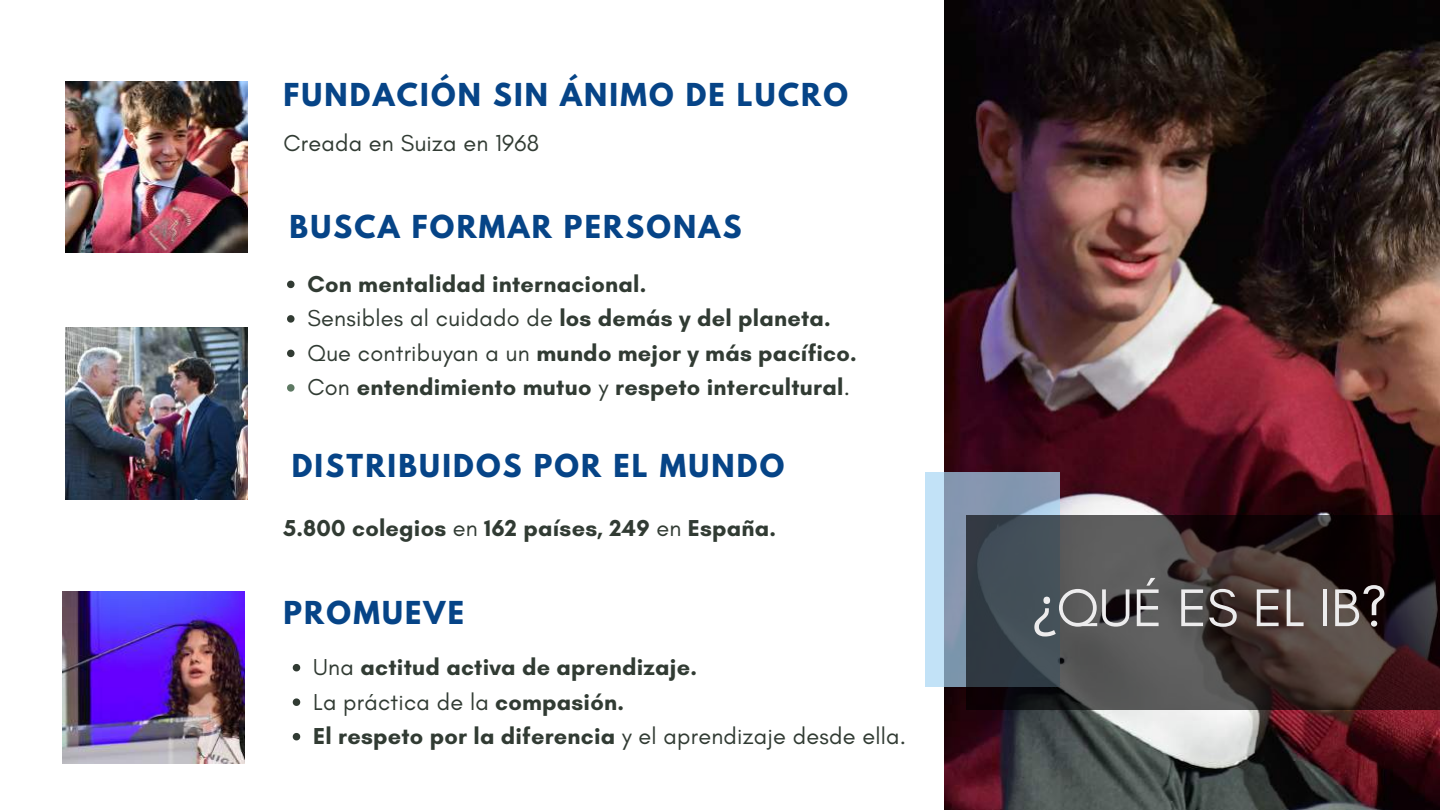
<style>
.page{position:relative;width:1440px;height:810px;background:#fff}
.page>*{position:absolute;margin:0;border:0;box-sizing:border-box;transform-origin:0 0}
.t1{font:54px "Glacial Indifference";color:#edeced}
.t2{font:700 28px "League Spartan";letter-spacing:.08em;color:#064487}
.t3{font:700 23.5px/34.5px "Glacial Indifference";letter-spacing:.01em;color:#313b33}
.t4{font:23.5px "Glacial Indifference";letter-spacing:.01em;color:#313b33}
.s1{font-weight:400}
.s2{font-family:"Noto Sans"}
</style>
<div class="page">
<img style="left:66px;top:81px;width:181px;height:172px">
<img style="left:66px;top:328px;width:181px;height:172px">
<img style="left:63px;top:592px;width:181px;height:172px">
<img style="left:944px;top:0;width:496px;height:810px">
<svg style="left:926px;top:472px;width:134px;height:215px;background:#98afc6"></svg>
<svg style="left:966px;top:515px;width:474px;height:194px;background:#3e3839"></svg>
<svg style="left:287px;top:281px;width:8px;height:7px"></svg>
<svg style="left:287px;top:315px;width:8px;height:8px"></svg>
<svg style="left:287px;top:350px;width:8px;height:7px"></svg>
<svg style="left:287px;top:384px;width:8px;height:8px"></svg>
<svg style="left:293px;top:664px;width:7px;height:7px"></svg>
<svg style="left:293px;top:698px;width:7px;height:8px"></svg>
<svg style="left:293px;top:733px;width:7px;height:7px"></svg>
<p class="t2" style="left:283px;top:81px;width:566px">FUNDACIÓN SIN ÁNIMO DE LUCRO</p>
<p class="t4" style="left:283px;top:129px;width:257px">Creada en Suiza en 1968</p>
<p class="t2" style="left:290px;top:213px;width:453px">BUSCA FORMAR PERSONAS</p>
<p class="t3" style="left:307px;top:266px;width:551px">Con mentalidad internacional.<br><span class="s1">Sensibles al cuidado de</span> los demás y del planeta.<br><span class="s1">Que contribuyan a un</span> mundo mejor y más pacífico.<br><span class="s1">Con</span> entendimiento mutuo <span class="s1">y</span> respeto intercultural<span class="s1">.</span></p>
<p class="t2" style="left:292px;top:452px;width:494px">DISTRIBUIDOS POR EL MUNDO</p>
<p class="t3" style="left:283px;top:511px;width:494px">5.800 colegios <span class="s1">en</span> 162 países, 249 <span class="s1">en</span> España.</p>
<p class="t2" style="left:283px;top:599px;width:182px">PROMUEVE</p>
<p class="t3" style="left:313px;top:650px;width:594px"><span class="s1">Una</span> actitud activa de aprendizaje.<br><span class="s1">La práctica de la</span> compasión.<br>El respeto por la diferencia <span class="s1">y el aprendizaje desde ella.</span></p>
<h1 class="t1" style="left:1033px;top:575px;width:356px"><span class="s2">¿</span>QUÉ ES EL IB?</h1>
</div>
